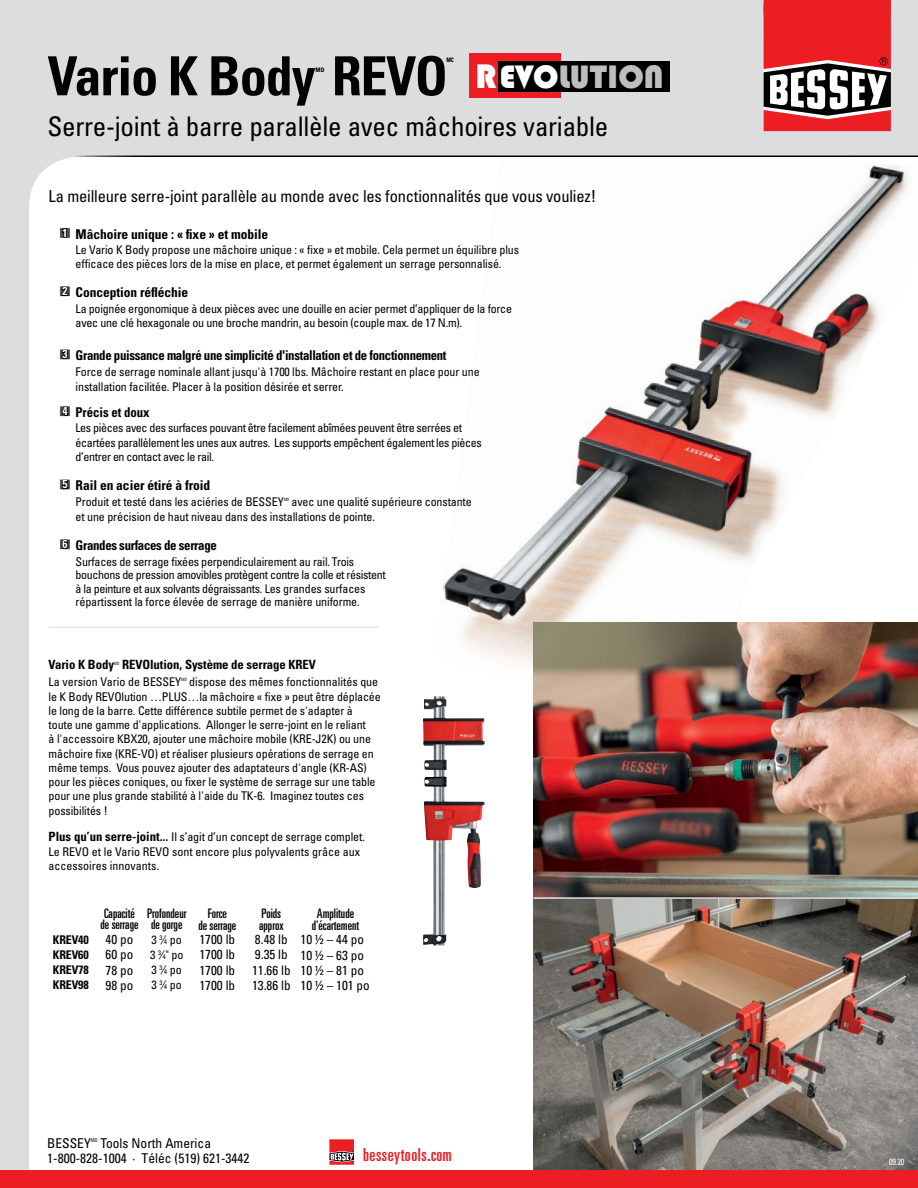
<style>
.page{position:relative;width:918px;height:1188px;background:#fff}
.page>*{position:absolute;margin:0;border:0;box-sizing:border-box;transform-origin:0 0}
.t1{font:700 condensed 54px "Univers LT";letter-spacing:-.02em;color:#000}
.t2{font:33.75px "Bauhaus 93";color:#bcbec0}
.t3{font:condensed 27px "Univers LT";letter-spacing:-.01em;color:#000}
.t4{font:ultra-condensed 18px "Univers LT";letter-spacing:.03em;color:#ed1d24}
.t5{font:condensed 16.5px "Univers LT";letter-spacing:-.01em;color:#000}
.t6{font:700 condensed 13.5px "Univers LT";letter-spacing:-.025em;color:#000;scale:.95 1}
.t7{font:700 condensed 13.5px "Univers LT";letter-spacing:-.005em;color:#000}
.t8{font:condensed 13.5px/15px "Univers LT";color:#000}
.t9{font:700 condensed 13.5px "Univers LT";letter-spacing:-.005em;color:#000;scale:.95 1}
.t10{font:condensed 13.2px "Univers LT";color:#000}
.t11{font:ultra-condensed 13.2px/12px "Univers";color:#000;text-align:center}
.t12{font:ultra-condensed 13.2px/12px "Univers LT";color:#000}
.t13{font:700 condensed 12.75px "Univers LT";letter-spacing:-.005em;color:#000}
.t14{font:condensed 12px/14.2px "Univers LT";letter-spacing:-.01em;color:#000}
.t15{font:condensed 12px/14.2px "Univers LT";letter-spacing:-.03em;color:#000;scale:.95 1}
.t16{font:condensed 12px/12.8px "Univers LT";letter-spacing:-.03em;color:#000}
.t17{font:condensed 12px "Univers LT";letter-spacing:-.01em;color:#000;scale:.95 1}
.t18{font:700 condensed 12px "Univers LT";letter-spacing:-.015em;color:#000}
.t19{font:condensed 9px "Univers LT";color:#fff;scale:.9 1}
.t20{font:700 condensed 6.15px "Univers LT";color:#000}
.t21{font:700 condensed 6.15px "Univers LT";color:#000;scale:.9 1}
.t22{font:condensed 5.25px "Univers LT";color:#000;scale:.9 1}
.t23{font:condensed 4.35px "Univers LT";color:#000;scale:.9 1}
.s1{font-size:35.4px;color:#fff}
.s2{color:#fff}
.s3{font-family:"Univers";font-size:11.55px;color:#fff}
.s4{font-weight:700;font-size:12.75px}
.s5{font-size:6.6px}
.s6{font-family:"Univers"}
.s7{font-size:12px}
</style>
<div class="page">
<img style="left:0;top:0;width:918px;height:1171px">
<hr style="left:72px;top:156px;width:846px;height:1px;background:#fff">
<hr style="left:329px;top:1139px;width:25px;height:3px;background:#ed1d24">
<svg style="left:329px;top:1140px;width:25px;height:25px"></svg>
<hr style="left:49px;top:627px;width:330px;height:1px;background:#e6e7e8">
<div style="left:764px;top:0;width:127px;height:15px;background:#ed1d24"></div>
<svg style="left:764px;top:15px;width:127px;height:116px"></svg>
<div style="left:0;top:1171px;width:918px;height:17px;background:#ed1d24"></div>
<div style="left:470px;top:54px;width:91px;height:44px;background:#ed1d24"></div>
<div style="left:498px;top:62px;width:172px;height:30px;background:#000"></div>
<img style="left:423px;top:696px;width:58px;height:250px">
<div style="left:60px;top:228px;width:10px;height:10px;background:#4d4d4f"></div>
<svg style="left:62px;top:229px;width:5px;height:8px"></svg>
<div style="left:59px;top:227px;width:12px;height:12px;border:1px solid #fff"></div>
<svg style="left:60px;top:285px;width:9px;height:10px"></svg>
<div style="left:59px;top:286px;width:12px;height:11px;border:1px solid #fff"></div>
<svg style="left:60px;top:348px;width:9px;height:10px"></svg>
<div style="left:59px;top:349px;width:12px;height:11px;border:1px solid #fff"></div>
<svg style="left:61px;top:399px;width:8px;height:16px"></svg>
<div style="left:59px;top:406px;width:12px;height:11px;border:1px solid #fff"></div>
<svg style="left:61px;top:481px;width:8px;height:7px"></svg>
<div style="left:59px;top:479px;width:12px;height:11px;border:1px solid #fff"></div>
<svg style="left:61px;top:538px;width:8px;height:10px"></svg>
<div style="left:59px;top:539px;width:12px;height:11px;border:1px solid #fff"></div>
<h1 class="t1" style="left:48px;top:43px;width:402px">Vario K Body REVO</h1>
<p class="t21" style="left:446px;top:56px;width:10px">MC</p>
<p class="t20" style="left:316px;top:66px;width:10px">MD</p>
<h2 class="t2" style="left:475px;top:58px;width:190px"><span class="s1">R</span><span class="s2">EVO</span>LUTION</h2>
<h3 class="t3" style="left:48px;top:109px;width:562px">Serre-joint à barre parallèle avec mâchoires variable</h3>
<h3 class="t5" style="left:49px;top:186px;width:549px">La meilleure serre-joint parallèle au monde avec les fonctionnalités que vous vouliez!</h3>
<p class="t7" style="left:62px;top:225px;width:207px"><span class="s3">1</span> Mâchoire unique : « fixe » et mobile</p>
<p class="t14" style="left:76px;top:243px;width:445px;line-height:13.5px">Le Vario K Body propose une mâchoire unique : « fixe » et mobile. Cela permet un équilibre plus efficace des pièces lors de la mise en place, et permet également un serrage personnalisé.</p>
<p class="t7" style="left:62px;top:284px;width:127px"><span class="s3">2</span> Conception réfléchie</p>
<p class="t14" style="left:76px;top:301px;width:438px">La poignée ergonomique à deux pièces avec une douille en acier permet d’appliquer de la force avec une clé hexagonale ou une broche mandrin, au besoin (couple max. de 17 N.m).</p>
<p class="t6" style="left:62px;top:347px;width:406px"><span class="s3">3</span> Grande puissance malgré une simplicité d'installation et de fonctionnement</p>
<p class="t14" style="left:76px;top:365px;width:406px">Force de serrage nominale allant jusqu'à 1700 lbs. Mâchoire restant en place pour une installation facilitée. Placer à la position désirée et serrer.</p>
<p class="t9" style="left:62px;top:404px;width:93px"><span class="s3">4</span> Précis et doux</p>
<p class="t15" style="left:76px;top:421px;width:429px">Les pièces avec des surfaces pouvant être facilement abîmées peuvent être serrées et écartées parallèlement les unes aux autres. Les supports empêchent également les pièces d’entrer en contact avec le rail.</p>
<p class="t7" style="left:62px;top:477px;width:149px"><span class="s3">5</span> Rail en acier étiré à froid</p>
<p class="t17" style="left:76px;top:495px;width:221px">Produit et testé dans les aciéries de BESSEY</p>
<p class="t23" style="left:284px;top:497px;width:8px">MD</p>
<p class="t14" style="left:76px;top:495px;width:398px;text-indent:216px">avec une qualité supérieure constante et une précision de haut niveau dans des installations de pointe.</p>
<p class="t6" style="left:62px;top:537px;width:164px"><span class="s3">6</span> Grandes surfaces de serrage</p>
<p class="t16" style="left:76px;top:555px;width:312px">Surfaces de serrage fixées perpendiculairement au rail. Trois bouchons de pression amovibles protègent contre la colle et résistent</p>
<p class="t14" style="left:76px;top:582px;width:291px;line-height:12.8px">à la peinture et aux solvants dégraissants. Les grandes surfaces répartissent la force élevée de serrage de manière uniforme.</p>
<p class="t13" style="left:49px;top:657px;width:67px">Vario K Body</p>
<p class="t23" style="left:114px;top:661px;width:8px">MD</p>
<p class="t13" style="left:122px;top:657px;width:196px">REVOlution, Système de serrage KREV</p>
<p class="t14" style="left:49px;top:675px;width:134px">La version Vario de BESSEY</p>
<p class="t23" style="left:181px;top:677px;width:8px">MD</p>
<p class="t14" style="left:49px;top:675px;width:334px;text-indent:140px">dispose des mêmes fonctionnalités que le K Body REVOlution …PLUS…la mâchoire « fixe » peut être déplacée le long de la barre. Cette différence subtile permet de s'adapter à<br>toute une gamme d'applications. Allonger le serre-joint en le reliant<br>à l'accessoire KBX20, ajouter une mâchoire mobile (KRE-J2K) ou une mâchoire fixe (KRE-VO) et réaliser plusieurs opérations de serrage en même temps. Vous pouvez ajouter des adaptateurs d'angle (KR-AS) pour les pièces coniques, ou fixer le système de serrage sur une table pour une plus grande stabilité à l'aide du TK-6. Imaginez toutes ces possibilités !</p>
<p class="t14" style="left:49px;top:830px;width:318px"><span class="s4">Plus qu’un serre-joint...</span> Il s’agit d’un concept de serrage complet.<br>Le REVO et le Vario REVO sont encore plus polyvalents grâce aux accessoires innovants.</p>
<p class="t12" style="left:101px;top:907px;width:39px">Capacité de serrage</p>
<p class="t12" style="left:147px;top:907px;width:41px;text-align:center">Profondeur de gorge</p>
<p class="t11" style="left:198px;top:908px;width:39px">Force<br>de serrage</p>
<p class="t11" style="left:259px;top:908px;width:26px;text-align:left">Poids approx</p>
<p class="t11" style="left:312px;top:908px;width:49px">Amplitude d'écartement</p>
<p class="t18" style="left:53px;top:932px;width:37px">KREV40</p>
<p class="t10" style="left:106px;top:931px;width:29px">40 po</p>
<p class="t14" style="left:152px;top:932px;width:32px">3 <sup>3</sup>⁄<span class="s5">4</span> po</p>
<p class="t10" style="left:200px;top:931px;width:37px">1700 lb</p>
<p class="t10" style="left:255px;top:931px;width:110px">8.48 lb <span class="s6">10 ½ –</span> 44 po</p>
<p class="t18" style="left:53px;top:947px;width:37px">KREV60</p>
<p class="t10" style="left:106px;top:946px;width:29px">60 po</p>
<p class="t10" style="left:150px;top:946px;width:87px"><span class="s7">3</span> <sup>3</sup><span class="s7">⁄</span><span class="s5">4</span><span class="s7">" po</span> 1700 lb</p>
<p class="t10" style="left:255px;top:946px;width:110px">9.35 lb <span class="s6">10 ½ –</span> 63 po</p>
<p class="t18" style="left:53px;top:962px;width:37px">KREV78</p>
<p class="t10" style="left:106px;top:961px;width:29px">78 po</p>
<p class="t14" style="left:152px;top:963px;width:32px">3 <sup>3</sup>⁄<span class="s5">4</span> po</p>
<p class="t10" style="left:200px;top:961px;width:37px">1700 lb</p>
<p class="t10" style="left:252px;top:961px;width:113px">11.66 lb <span class="s6">10 ½ –</span> 81 po</p>
<p class="t18" style="left:53px;top:978px;width:37px">KREV98</p>
<p class="t10" style="left:106px;top:977px;width:29px">98 po</p>
<p class="t14" style="left:152px;top:978px;width:32px">3 <sup>3</sup>⁄<span class="s5">4</span> po</p>
<p class="t10" style="left:200px;top:977px;width:37px">1700 lb</p>
<p class="t10" style="left:252px;top:977px;width:119px">13.86 lb <span class="s6">10 ½ – 101</span> po</p>
<p class="t8" style="left:47px;top:1135px;width:45px">BESSEY</p>
<p class="t22" style="left:91px;top:1137px;width:9px">MD</p>
<p class="t8" style="left:47px;top:1135px;width:204px;text-indent:53px">Tools North America<br>1-800-828-1004 · Téléc (519) 621-3442</p>
<h3 class="t4" style="left:363px;top:1145px;width:90px">besseytools.com</h3>
<p class="t19" style="left:889px;top:1157px;width:19px">09.20</p>
</div>
